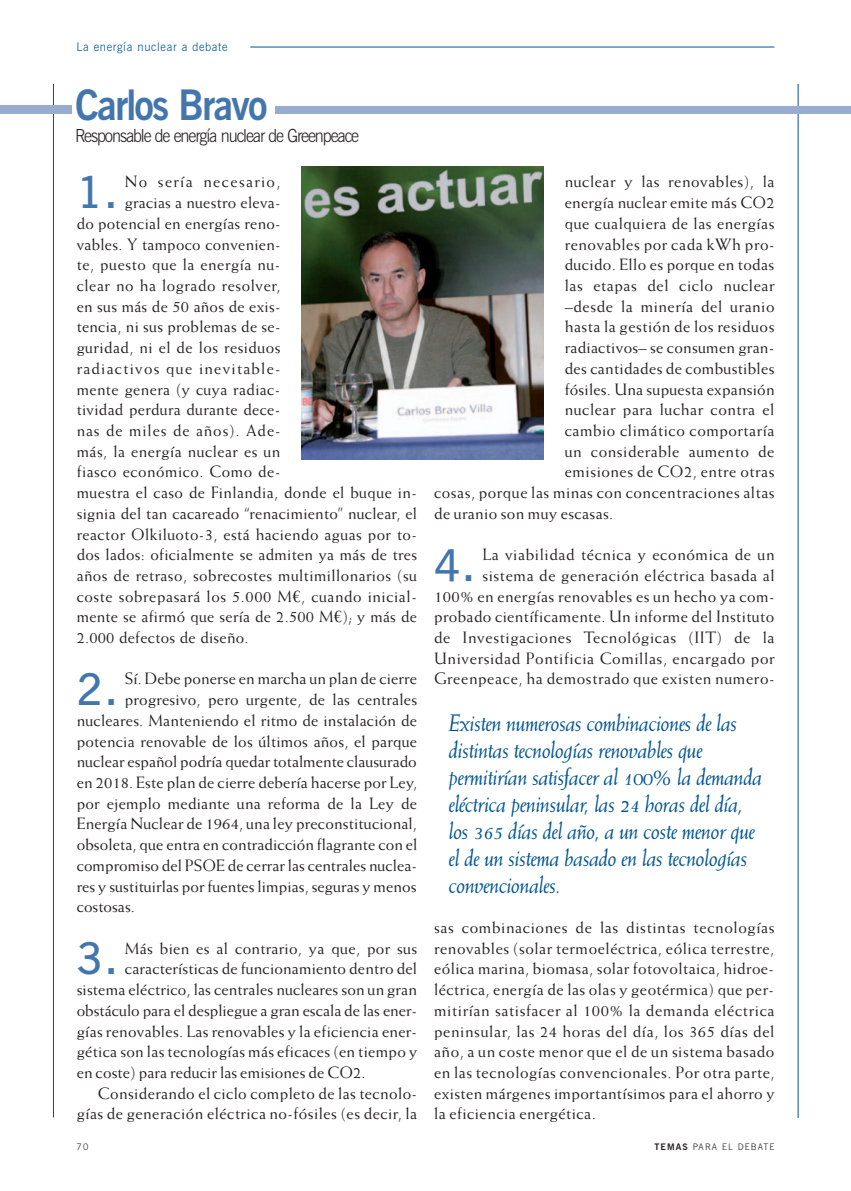
<style>
.page{position:relative;width:851px;height:1191px;background:#fff}
.page>*{position:absolute;margin:0;border:0;box-sizing:border-box;transform-origin:0 0}
.t1{font:600 43.8px "News Gothic BT";color:#4476ae}
.t2{font:700 42px "News Gothic BT";letter-spacing:-.05em;color:#4476ae;scale:.92 1}
.t3{font:italic 24px/27px "Weiss Std";letter-spacing:-.03em;color:#005595}
.t4{font:300 18px "News Gothic BT";letter-spacing:-.065em;color:#231f20;scale:.92 1}
.t5{font:16.5px/20.7px "Weiss Std";letter-spacing:.015em;color:#231f20;text-align:justify}
.t6{font:16.5px/20.7px "Weiss Std";letter-spacing:.035em;color:#231f20;text-align:right}
.t7{font:16.5px "Weiss Std";letter-spacing:.075em;color:#231f20}
.t8{font:16.5px "Weiss Std";letter-spacing:.055em;color:#231f20}
.t9{font:16.5px "Weiss Std";letter-spacing:.08em;color:#231f20}
.t10{font:300 12px "News Gothic BT";letter-spacing:.06em;color:#005595;scale:.95 1}
.t11{font:300 9px "News Gothic BT";letter-spacing:.12em;color:#231f20}
.s1{font-size:47.25px}
.s2{font-weight:700}
</style>
<div class="page">
<hr style="left:250px;top:47px;width:524px;height:1px;background:#005595">
<hr style="left:53px;top:84px;width:1px;height:1033px;background:#005595">
<hr style="left:797px;top:84px;width:1px;height:1034px;background:#005595">
<img style="left:301px;top:167px;width:242px;height:292px">
<div style="left:0;top:105px;width:71px;height:9px;background:#97acd0"></div>
<div style="left:275px;top:106px;width:575px;height:8px;background:#97acd0"></div>
<p class="t10" style="left:77px;top:40px;width:160px">La energía nuclear a debate</p>
<h2 class="t2" style="left:75px;top:81px;width:211px">Carlos Bravo</h2>
<p class="t4" style="left:75px;top:126px;width:310px">Responsable de energía nuclear de Greenpeace</p>
<h1 class="t1" style="left:77px;top:167px;width:43px">1<span class="s1">.</span></h1>
<p class="t9" style="left:125px;top:176px;width:157px">No sería necesario,</p>
<p class="t5" style="left:125px;top:193px;width:157px">gracias a nuestro eleva-</p>
<p class="t5" style="left:77px;top:214px;width:205px">do potencial en energías reno-</p>
<p class="t5" style="left:77px;top:235px;width:205px">vables. Y tampoco convenien-</p>
<p class="t5" style="left:77px;top:255px;width:205px">te, puesto que la energía nu-</p>
<p class="t6" style="left:77px;top:276px;width:205px">clear no ha logrado resolver,</p>
<p class="t5" style="left:77px;top:297px;width:205px">en sus más de 50 años de exis-</p>
<p class="t5" style="left:77px;top:318px;width:205px">tencia, ni sus problemas de se-</p>
<p class="t5" style="left:77px;top:338px;width:205px">guridad, ni el de los residuos</p>
<p class="t7" style="left:77px;top:362px;width:205px">radiactivos que inevitable-</p>
<p class="t5" style="left:77px;top:380px;width:205px">mente genera (y cuya radiac-</p>
<p class="t5" style="left:77px;top:400px;width:205px">tividad perdura durante dece-</p>
<p class="t8" style="left:77px;top:424px;width:205px">nas de miles de años). Ade-</p>
<p class="t5" style="left:77px;top:442px;width:205px">más, la energía nuclear es un</p>
<p class="t5" style="left:77px;top:462px;width:205px">fiasco económico. Como de-</p>
<p class="t5" style="left:77px;top:483px;width:342px">muestra el caso de Finlandia, donde el buque in-</p>
<p class="t5" style="left:77px;top:504px;width:342px">signia del tan cacareado “renacimiento” nuclear, el</p>
<p class="t5" style="left:77px;top:525px;width:341px">reactor Olkiluoto-3, está haciendo aguas por to-</p>
<p class="t5" style="left:77px;top:545px;width:342px">dos lados: oficialmente se admiten ya más de tres</p>
<p class="t5" style="left:77px;top:566px;width:342px">años de retraso, sobrecostes multimillonarios (su</p>
<p class="t6" style="left:77px;top:587px;width:342px">coste sobrepasará los 5.000 M€, cuando inicial-</p>
<p class="t5" style="left:77px;top:607px;width:342px">mente se afirmó que sería de 2.500 M€); y más de</p>
<p class="t5" style="left:77px;top:628px;width:173px">2.000 defectos de diseño.</p>
<h1 class="t1" style="left:77px;top:664px;width:43px">2<span class="s1">.</span></h1>
<p class="t5" style="left:125px;top:669px;width:293px">Sí. Debe ponerse en marcha un plan de cierre</p>
<p class="t5" style="left:125px;top:690px;width:294px">progresivo, pero urgente, de las centrales</p>
<p class="t5" style="left:77px;top:711px;width:342px">nucleares. Manteniendo el ritmo de instalación de</p>
<p class="t5" style="left:77px;top:732px;width:342px">potencia renovable de los últimos años, el parque</p>
<p class="t5" style="left:77px;top:752px;width:341px">nuclear español podría quedar totalmente clausurado</p>
<p class="t5" style="left:77px;top:773px;width:342px">en 2018. Este plan de cierre debería hacerse por Ley,</p>
<p class="t5" style="left:77px;top:794px;width:342px">por ejemplo mediante una reforma de la Ley de</p>
<p class="t5" style="left:77px;top:814px;width:342px">Energía Nuclear de 1964, una ley preconstitucional,</p>
<p class="t5" style="left:77px;top:835px;width:342px">obsoleta, que entra en contradicción flagrante con el</p>
<p class="t5" style="left:77px;top:856px;width:342px">compromiso del PSOE de cerrar las centrales nuclea-</p>
<p class="t5" style="left:77px;top:876px;width:341px">res y sustituirlas por fuentes limpias, seguras y menos</p>
<p class="t5" style="left:77px;top:897px;width:60px">costosas.</p>
<h1 class="t1" style="left:77px;top:933px;width:43px">3<span class="s1">.</span></h1>
<p class="t5" style="left:125px;top:939px;width:294px">Más bien es al contrario, ya que, por sus</p>
<p class="t5" style="left:125px;top:959px;width:293px">características de funcionamiento dentro del</p>
<p class="t5" style="left:77px;top:980px;width:342px">sistema eléctrico, las centrales nucleares son un gran</p>
<p class="t5" style="left:77px;top:1001px;width:342px">obstáculo para el despliegue a gran escala de las ener-</p>
<p class="t5" style="left:77px;top:1021px;width:342px">gías renovables. Las renovables y la eficiencia ener-</p>
<p class="t5" style="left:77px;top:1042px;width:342px">gética son las tecnologías más eficaces (en tiempo y</p>
<p class="t5" style="left:77px;top:1063px;width:290px">en coste) para reducir las emisiones de CO2.</p>
<p class="t5" style="left:98px;top:1083px;width:320px">Considerando el ciclo completo de las tecnolo-</p>
<p class="t5" style="left:77px;top:1104px;width:342px">gías de generación eléctrica no-fósiles (es decir, la</p>
<p class="t5" style="left:564px;top:173px;width:211px">nuclear y las renovables), la</p>
<p class="t5" style="left:564px;top:193px;width:211px">energía nuclear emite más CO2</p>
<p class="t5" style="left:564px;top:214px;width:211px">que cualquiera de las energías</p>
<p class="t5" style="left:564px;top:235px;width:211px">renovables por cada kWh pro-</p>
<p class="t5" style="left:564px;top:255px;width:211px">ducido. Ello es porque en todas</p>
<p class="t5" style="left:564px;top:276px;width:211px">las etapas del ciclo nuclear</p>
<p class="t5" style="left:564px;top:297px;width:211px">–desde la minería del uranio</p>
<p class="t5" style="left:564px;top:318px;width:211px">hasta la gestión de los residuos</p>
<p class="t5" style="left:564px;top:338px;width:211px">radiactivos– se consumen gran-</p>
<p class="t5" style="left:564px;top:359px;width:211px">des cantidades de combustibles</p>
<p class="t5" style="left:564px;top:380px;width:211px">fósiles. Una supuesta expansión</p>
<p class="t5" style="left:564px;top:400px;width:211px">nuclear para luchar contra el</p>
<p class="t5" style="left:564px;top:421px;width:211px">cambio climático comportaría</p>
<p class="t5" style="left:564px;top:442px;width:211px">un considerable aumento de</p>
<p class="t5" style="left:564px;top:462px;width:211px">emisiones de CO2, entre otras</p>
<p class="t5" style="left:434px;top:483px;width:342px">cosas, porque las minas con concentraciones altas</p>
<p class="t5" style="left:434px;top:504px;width:181px">de uranio son muy escasas.</p>
<h1 class="t1" style="left:434px;top:540px;width:43px">4<span class="s1">.</span></h1>
<p class="t6" style="left:434px;top:545px;width:342px">La viabilidad técnica y económica de un sistema de generación eléctrica basada al<br>100% en energías renovables es un hecho ya com&shy;probado científicamente. Un informe del Instituto de Investigaciones Tecnológicas (IIT) de la Universidad Pontificia Comillas, encargado por Greenpeace, ha demostrado que existen numero-</p>
<p class="t3" style="left:448px;top:711px;width:315px">Existen numerosas combinaciones de las distintas tecnologías renovables que permitirían satisfacer al 100% la demanda eléctrica peninsular, las 24 horas del día, los 365 días del año, a un coste menor que el de un sistema basado en las tecnologías convencionales.</p>
<p class="t5" style="left:434px;top:918px;width:342px">sas combinaciones de las distintas tecnologías renovables (solar termoeléctrica, eólica terrestre, eólica marina, biomasa, solar fotovoltaica, hidroe&shy;léctrica, energía de las olas y geotérmica) que per&shy;mitirían satisfacer al 100% la demanda eléctrica peninsular, las 24 horas del día, los 365 días del año, a un coste menor que el de un sistema basado en las tecnologías convencionales. Por otra parte, existen márgenes importantísimos para el ahorro y la eficiencia energética.</p>
<p class="t11" style="left:77px;top:1141px;width:13px">70</p>
<p class="t11" style="left:654px;top:1141px;width:121px"><span class="s2">TEMAS</span> PARA EL DEBATE</p>
</div>
